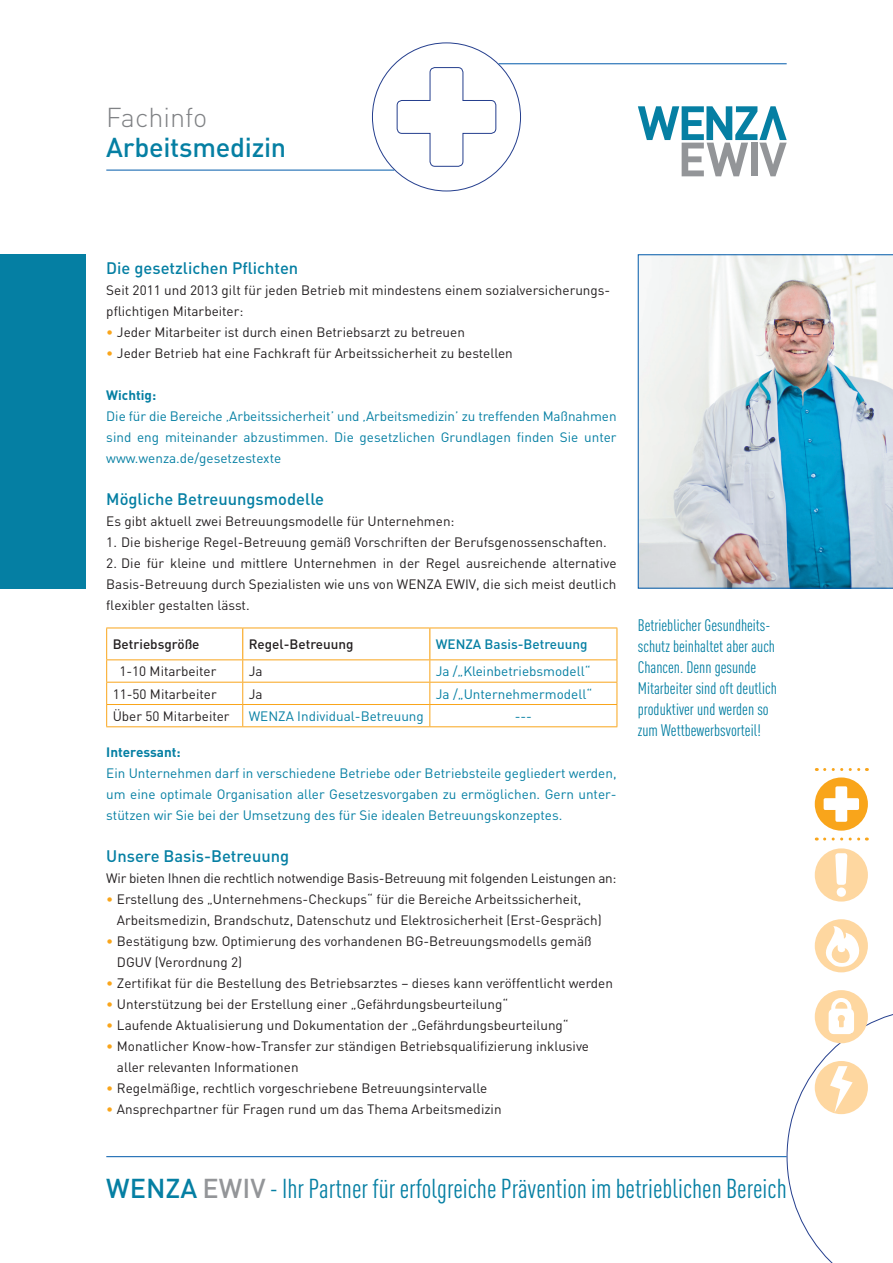
<style>
.page{position:relative;width:893px;height:1263px;background:#fff}
.page>*{position:absolute;margin:0;border:0;box-sizing:border-box;transform-origin:0 0}
.t1{font:condensed 27px "DINOT";color:#057fa3}
.t2{font:500 27px "DINOT";letter-spacing:-.01em;color:#057fa3}
.t3{font:300 27px "DINOT";color:#808285}
.t4{font:condensed 16.5px/21px "DINOT";color:#057fa3}
.t5{font:500 16.5px "DINOT";color:#057fa3}
.t6{font:13.5px/21px "DINOT";color:#231f20}
.t7{font:13.5px/21px "DINOT";color:#057fa3;text-align:justify}
.t8{font:500 13.5px "DINOT";color:#231f20}
.t9{font:700 13.5px "DINOT";color:#057fa3}
.t10{font:500 13.5px "DINOT";color:#057fa3}
.s1{color:#f9a51b}
.s2{font-weight:500;font-stretch:normal}
.s3{font-weight:500;font-stretch:normal;color:#939598}
</style>
<div class="page">
<hr style="left:106px;top:1156px;width:681px;height:1px;background:#015aaa">
<svg style="left:372px;top:42px;width:149px;height:150px"></svg>
<hr style="left:106px;top:170px;width:288px;height:1px;background:#015aaa">
<hr style="left:499px;top:63px;width:288px;height:1px;background:#015aaa">
<svg style="left:638px;top:254px;width:255px;height:334px"></svg>
<hr style="left:430px;top:726px;width:187px;height:1px;background:#f9a51b">
<hr style="left:106px;top:726px;width:137px;height:1px;background:#f9a51b">
<hr style="left:106px;top:682px;width:137px;height:1px;background:#f9a51b">
<svg style="left:106px;top:660px;width:1px;height:66px"></svg>
<hr style="left:106px;top:704px;width:137px;height:1px;background:#f9a51b">
<hr style="left:243px;top:726px;width:187px;height:1px;background:#f9a51b">
<hr style="left:243px;top:682px;width:187px;height:1px;background:#f9a51b">
<svg style="left:242px;top:660px;width:1px;height:66px"></svg>
<hr style="left:243px;top:704px;width:187px;height:1px;background:#f9a51b">
<hr style="left:430px;top:682px;width:187px;height:1px;background:#f9a51b">
<svg style="left:429px;top:660px;width:1px;height:66px"></svg>
<svg style="left:617px;top:660px;width:1px;height:66px"></svg>
<hr style="left:430px;top:704px;width:187px;height:1px;background:#f9a51b">
<hr style="left:242px;top:628px;width:1px;height:31px;background:#f9a51b">
<hr style="left:429px;top:628px;width:1px;height:31px;background:#f9a51b">
<hr style="left:106px;top:628px;width:137px;height:1px;background:#f9a51b">
<hr style="left:106px;top:628px;width:1px;height:31px;background:#f9a51b">
<hr style="left:243px;top:628px;width:187px;height:1px;background:#f9a51b">
<hr style="left:430px;top:628px;width:187px;height:1px;background:#f9a51b">
<hr style="left:617px;top:628px;width:1px;height:31px;background:#f9a51b">
<hr style="left:106px;top:659px;width:137px;height:1px;background:#f9a51b">
<hr style="left:243px;top:659px;width:187px;height:1px;background:#f9a51b">
<hr style="left:430px;top:659px;width:187px;height:1px;background:#f9a51b">
<svg style="left:815px;top:777px;width:53px;height:54px"></svg>
<svg style="left:815px;top:848px;width:53px;height:53px"></svg>
<svg style="left:787px;top:990px;width:106px;height:273px"></svg>
<svg style="left:814px;top:919px;width:54px;height:53px"></svg>
<svg style="left:638px;top:106px;width:149px;height:70px"></svg>
<div style="left:0;top:254px;width:85px;height:334px;background:#057fa3"></div>
<svg style="left:825px;top:768px;width:42px;height:3px"></svg>
<svg style="left:825px;top:837px;width:42px;height:3px"></svg>
<h1 class="t3" style="left:106px;top:99px;width:102px">Fachinfo</h1>
<h1 class="t2" style="left:106px;top:129px;width:181px">Arbeitsmedizin</h1>
<p class="t5" style="left:106px;top:256px;width:193px">Die gesetzlichen Pflichten</p>
<p class="t6" style="left:106px;top:279px;width:505px">Seit 2011 und 2013 gilt für jeden Betrieb mit mindestens einem sozialversicherungs&shy;pflichtigen Mitarbeiter:</p>
<p class="t6" style="left:106px;top:321px;width:360px"><span class="s1">•</span> Jeder Mitarbeiter ist durch einen Betriebsarzt zu betreuen</p>
<p class="t6" style="left:106px;top:342px;width:408px"><span class="s1">•</span> Jeder Betrieb hat eine Fachkraft für Arbeitssicherheit zu bestellen</p>
<p class="t9" style="left:106px;top:385px;width:51px">Wichtig:</p>
<p class="t7" style="left:106px;top:405px;width:512px">Die für die Bereiche ‚Arbeitssicherheit’ und ‚Arbeitsmedizin’ zu treffenden Maßnahmen sind eng miteinander abzustimmen. Die gesetzlichen Grundlagen finden Sie unter www.wenza.de/gesetzestexte</p>
<p class="t5" style="left:106px;top:487px;width:219px">Mögliche Betreuungsmodelle</p>
<p class="t6" style="left:106px;top:510px;width:350px">Es gibt aktuell zwei Betreuungsmodelle für Unternehmen:</p>
<p class="t6" style="left:106px;top:531px;width:502px">1. Die bisherige Regel-Betreuung gemäß Vorschriften der Berufsgenossenschaften.</p>
<p class="t6" style="left:106px;top:552px;width:512px;text-align:justify">2. Die für kleine und mittlere Unternehmen in der Regel ausreichende alternative Basis-Betreuung durch Spezialisten wie uns von WENZA EWIV, die sich meist deutlich flexibler gestalten lässt.</p>
<p class="t8" style="left:113px;top:635px;width:88px">Betriebsgröße</p>
<p class="t8" style="left:249px;top:635px;width:106px">Regel-Betreuung</p>
<p class="t10" style="left:436px;top:635px;width:153px">WENZA Basis-Betreuung</p>
<p class="t6" style="left:119px;top:660px;width:98px">1-10 Mitarbeiter</p>
<p class="t6" style="left:249px;top:660px;width:15px">Ja</p>
<p class="t7" style="left:436px;top:660px;width:156px">Ja /„Kleinbetriebsmodell“</p>
<p class="t6" style="left:113px;top:682px;width:106px">11-50 Mitarbeiter</p>
<p class="t6" style="left:249px;top:682px;width:15px">Ja</p>
<p class="t7" style="left:436px;top:682px;width:158px">Ja /„Unternehmermodell“</p>
<p class="t6" style="left:113px;top:705px;width:118px">Über 50 Mitarbeiter</p>
<p class="t7" style="left:249px;top:705px;width:177px">WENZA Individual-Betreuung</p>
<p class="t7" style="left:515px;top:705px;width:19px">---</p>
<p class="t9" style="left:106px;top:742px;width:76px">Interessant:</p>
<p class="t7" style="left:106px;top:762px;width:512px">Ein Unternehmen darf in verschiedene Betriebe oder Betriebsteile gegliedert werden, um eine optimale Organisation aller Gesetzesvorgaben zu ermöglichen. Gern unter&shy;stützen wir Sie bei der Umsetzung des für Sie idealen Betreuungskonzeptes.</p>
<p class="t5" style="left:106px;top:844px;width:185px">Unsere Basis-Betreuung</p>
<p class="t6" style="left:106px;top:867px;width:512px">Wir bieten Ihnen die rechtlich notwendige Basis-Betreuung mit folgenden Leistungen an:</p>
<p class="t6" style="left:117px;top:888px;width:486px;text-indent:-11px"><span class="s1">•</span> Erstellung des „Unternehmens-Checkups“ für die Bereiche Arbeitssicherheit,<br>Arbeitsmedizin, Brandschutz, Datenschutz und Elektrosicherheit (Erst-Gespräch)</p>
<p class="t6" style="left:117px;top:930px;width:476px;text-indent:-11px"><span class="s1">•</span> Bestätigung bzw. Optimierung des vorhandenen BG-Betreuungsmodells gemäß<br>DGUV (Verordnung 2)</p>
<p class="t6" style="left:106px;top:972px;width:508px"><span class="s1">•</span> Zertifikat für die Bestellung des Betriebsarztes – dieses kann veröffentlicht werden</p>
<p class="t6" style="left:106px;top:993px;width:403px"><span class="s1">•</span> Unterstützung bei der Erstellung einer „Gefährdungsbeurteilung“</p>
<p class="t6" style="left:106px;top:1014px;width:464px"><span class="s1">•</span> Laufende Aktualisierung und Dokumentation der „Gefährdungsbeurteilung“</p>
<p class="t6" style="left:117px;top:1035px;width:474px;text-indent:-11px"><span class="s1">•</span> Monatlicher Know-how-Transfer zur ständigen Betriebsqualifizierung inklusive aller relevanten Informationen</p>
<p class="t6" style="left:106px;top:1077px;width:382px"><span class="s1">•</span> Regelmäßige, rechtlich vorgeschriebene Betreuungsintervalle</p>
<p class="t6" style="left:106px;top:1098px;width:397px"><span class="s1">•</span> Ansprechpartner für Fragen rund um das Thema Arbeitsmedizin</p>
<p class="t4" style="left:638px;top:614px;width:140px">Betrieblicher Gesundheits&shy;schutz beinhaltet aber auch<br>Chancen. Denn gesunde<br>Mitarbeiter sind oft deutlich produktiver und werden so zum Wettbewerbsvorteil!</p>
<h1 class="t1" style="left:106px;top:1172px;width:682px"><span class="s2">WENZA</span> <span class="s3">EWIV</span> - Ihr Partner für erfolgreiche Prävention im betrieblichen Bereich</h1>
</div>
